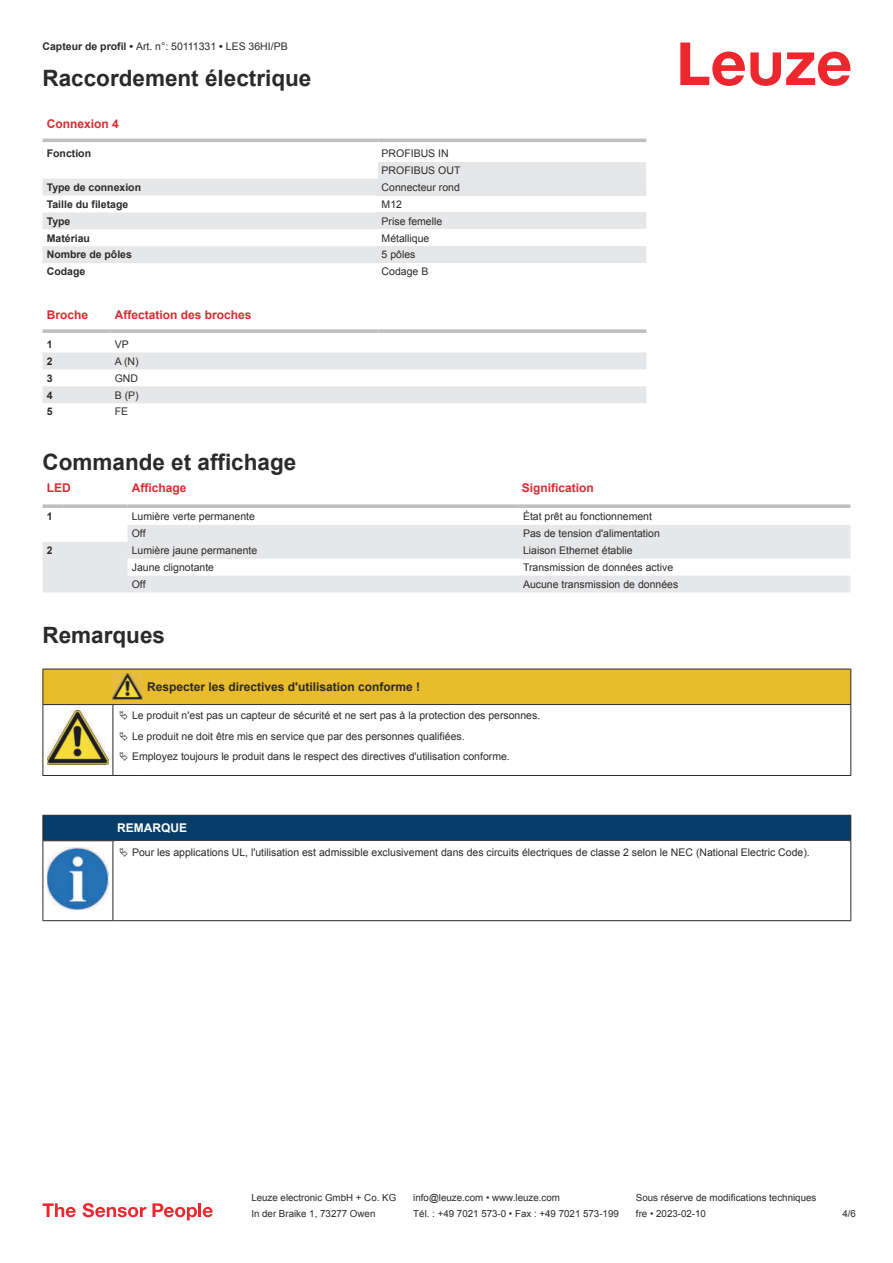
<style>
.page{position:relative;width:893px;height:1263px;background:#fff}
.page>*{position:absolute;margin:0;border:0;box-sizing:border-box;transform-origin:0 0}
.t1{font:700 22.5px "Arial";color:#2b292a}
.t2{font:700 12px "Arial";color:#db2a30}
.t3{font:700 12px "Arial";color:#2b292a}
.t4{font:700 12px "Arial";color:#fff}
.t5{font:10.5px/20.2px "Arial";color:#2b292a}
.t6{font:700 10.5px "Arial";color:#2b292a}
.t7{font:9.75px "Arial";color:#2b292a}
.s1{font-weight:700}
</style>
<div class="page">
<svg style="left:680px;top:43px;width:170px;height:43px"></svg>
<svg style="left:43px;top:138px;width:603px;height:1px"></svg>
<svg style="left:43px;top:179px;width:335px;height:84px;fill:#e6e7e9"></svg>
<hr style="left:43px;top:139px;width:335px;height:3px;background:#bdbfc1">
<hr style="left:378px;top:139px;width:268px;height:3px;background:#bdbfc1">
<div style="left:378px;top:162px;width:268px;height:17px;background:#e6e7e9"></div>
<div style="left:378px;top:179px;width:268px;height:17px;background:#e6e7e9"></div>
<div style="left:378px;top:212px;width:268px;height:17px;background:#e6e7e9"></div>
<div style="left:378px;top:246px;width:268px;height:17px;background:#e6e7e9"></div>
<svg style="left:43px;top:352px;width:603px;height:1px"></svg>
<svg style="left:43px;top:353px;width:603px;height:50px"></svg>
<svg style="left:43px;top:329px;width:68px;height:4px"></svg>
<svg style="left:111px;top:329px;width:267px;height:4px"></svg>
<svg style="left:378px;top:329px;width:268px;height:4px"></svg>
<svg style="left:43px;top:525px;width:807px;height:67px;fill:#e6e7e9"></svg>
<svg style="left:43px;top:504px;width:21px;height:4px"></svg>
<svg style="left:64px;top:504px;width:64px;height:4px"></svg>
<svg style="left:128px;top:504px;width:391px;height:4px;background:#c3c5c7"></svg>
<svg style="left:519px;top:504px;width:331px;height:4px"></svg>
<svg style="left:43px;top:1203px;width:33px;height:14px"></svg>
<svg style="left:83px;top:1203px;width:63px;height:14px"></svg>
<svg style="left:153px;top:1203px;width:44px;height:17px"></svg>
<hr style="left:198px;top:1203px;width:3px;height:14px;background:#ed272d">
<svg style="left:203px;top:1207px;width:10px;height:10px"></svg>
<hr style="left:43px;top:775px;width:70px;height:1px;background:#2b292a">
<hr style="left:113px;top:775px;width:30px;height:1px;background:#2b292a">
<hr style="left:143px;top:775px;width:708px;height:1px;background:#2b292a">
<div style="left:43px;top:815px;width:808px;height:26px;background:#063d69"></div>
<hr style="left:113px;top:840px;width:738px;height:1px;background:#2b292a">
<hr style="left:43px;top:841px;width:1px;height:75px;background:#2b292a">
<hr style="left:113px;top:841px;width:1px;height:75px;background:#2b292a">
<hr style="left:850px;top:841px;width:1px;height:75px;background:#2b292a">
<hr style="left:43px;top:920px;width:70px;height:1px;background:#2b292a">
<hr style="left:113px;top:920px;width:738px;height:1px;background:#2b292a">
<img style="left:47px;top:847px;width:61px;height:63px">
<svg style="left:43px;top:669px;width:808px;height:106px"></svg>
<p class="t5" style="left:43px;top:37px;width:247px"><span class="s1">Capteur de profil •</span> Art. n°: 50111331 <span class="s1">•</span> LES 36HI/PB</p>
<h1 class="t1" style="left:43px;top:70px;width:270px">Raccordement électrique</h1>
<p class="t2" style="left:47px;top:119px;width:74px">Connexion 4</p>
<p class="t6" style="left:47px;top:149px;width:46px">Fonction</p>
<p class="t5" style="left:382px;top:146px;width:80px;line-height:17px">PROFIBUS IN<br>PROFIBUS OUT</p>
<p class="t6" style="left:47px;top:183px;width:96px">Type de connexion</p>
<p class="t5" style="left:382px;top:178px;width:80px">Connecteur rond</p>
<p class="t6" style="left:47px;top:200px;width:83px">Taille du filetage</p>
<p class="t5" style="left:382px;top:195px;width:22px">M12</p>
<p class="t6" style="left:47px;top:217px;width:25px">Type</p>
<p class="t5" style="left:382px;top:212px;width:62px">Prise femelle</p>
<p class="t6" style="left:47px;top:234px;width:45px">Matériau</p>
<p class="t5" style="left:382px;top:229px;width:49px">Métallique</p>
<p class="t6" style="left:47px;top:251px;width:87px">Nombre de pôles</p>
<p class="t5" style="left:382px;top:246px;width:35px">5 pôles</p>
<p class="t6" style="left:47px;top:268px;width:40px">Codage</p>
<p class="t5" style="left:382px;top:262px;width:48px">Codage B</p>
<p class="t2" style="left:47px;top:310px;width:43px">Broche</p>
<p class="t2" style="left:115px;top:310px;width:138px">Affectation des broches</p>
<p class="t6" style="left:47px;top:340px;width:7px">1</p>
<p class="t5" style="left:115px;top:335px;width:16px">VP</p>
<p class="t6" style="left:47px;top:357px;width:7px">2</p>
<p class="t5" style="left:115px;top:352px;width:25px">A (N)</p>
<p class="t6" style="left:47px;top:374px;width:7px">3</p>
<p class="t5" style="left:115px;top:369px;width:25px">GND</p>
<p class="t6" style="left:47px;top:391px;width:7px">4</p>
<p class="t5" style="left:115px;top:386px;width:25px">B (P)</p>
<p class="t6" style="left:47px;top:408px;width:7px">5</p>
<p class="t5" style="left:115px;top:403px;width:15px">FE</p>
<h1 class="t1" style="left:43px;top:454px;width:255px">Commande et affichage</h1>
<p class="t2" style="left:47px;top:483px;width:25px">LED</p>
<p class="t2" style="left:132px;top:483px;width:56px">Affichage</p>
<p class="t2" style="left:522px;top:483px;width:74px">Signification</p>
<p class="t6" style="left:47px;top:512px;width:7px">1</p>
<p class="t5" style="left:132px;top:507px;width:125px">Lumière verte permanente</p>
<p class="t5" style="left:523px;top:507px;width:130px">État prêt au fonctionnement</p>
<p class="t5" style="left:132px;top:524px;width:15px">Off</p>
<p class="t5" style="left:523px;top:524px;width:138px">Pas de tension d'alimentation</p>
<p class="t6" style="left:47px;top:546px;width:7px">2</p>
<p class="t5" style="left:132px;top:541px;width:127px">Lumière jaune permanente</p>
<p class="t5" style="left:523px;top:541px;width:111px">Liaison Ethernet établie</p>
<p class="t5" style="left:132px;top:558px;width:84px">Jaune clignotante</p>
<p class="t5" style="left:523px;top:558px;width:152px">Transmission de données active</p>
<p class="t5" style="left:132px;top:575px;width:15px">Off</p>
<p class="t5" style="left:523px;top:575px;width:157px">Aucune transmission de données</p>
<h1 class="t1" style="left:43px;top:626px;width:124px">Remarques</h1>
<p class="t3" style="left:147px;top:682px;width:274px">Respecter les directives d'utilisation conforme !</p>
<p class="t5" style="left:132px;top:706px;width:410px">Le produit n'est pas un capteur de sécurité et ne sert pas à la protection des personnes.<br>Le produit ne doit être mis en service que par des personnes qualifiées.<br>Employez toujours le produit dans le respect des directives d'utilisation conforme.</p>
<p class="t4" style="left:117px;top:823px;width:71px">REMARQUE</p>
<p class="t5" style="left:132px;top:843px;width:679px">Pour les applications UL, l'utilisation est admissible exclusivement dans des circuits électriques de classe 2 selon le NEC (National Electric Code).</p>
<p class="t7" style="left:251px;top:1194px;width:146px">Leuze electronic GmbH + Co. KG</p>
<p class="t7" style="left:413px;top:1194px;width:148px">info@leuze.com • www.leuze.com</p>
<p class="t7" style="left:636px;top:1194px;width:182px">Sous réserve de modifications techniques</p>
<p class="t7" style="left:251px;top:1210px;width:126px">In der Braike 1, 73277 Owen</p>
<p class="t7" style="left:413px;top:1210px;width:207px">Tél. : +49 7021 573-0 • Fax : +49 7021 573-199</p>
<p class="t7" style="left:636px;top:1210px;width:72px">fre • 2023-02-10</p>
<p class="t7" style="left:842px;top:1210px;width:15px">4 /6</p>
</div>
